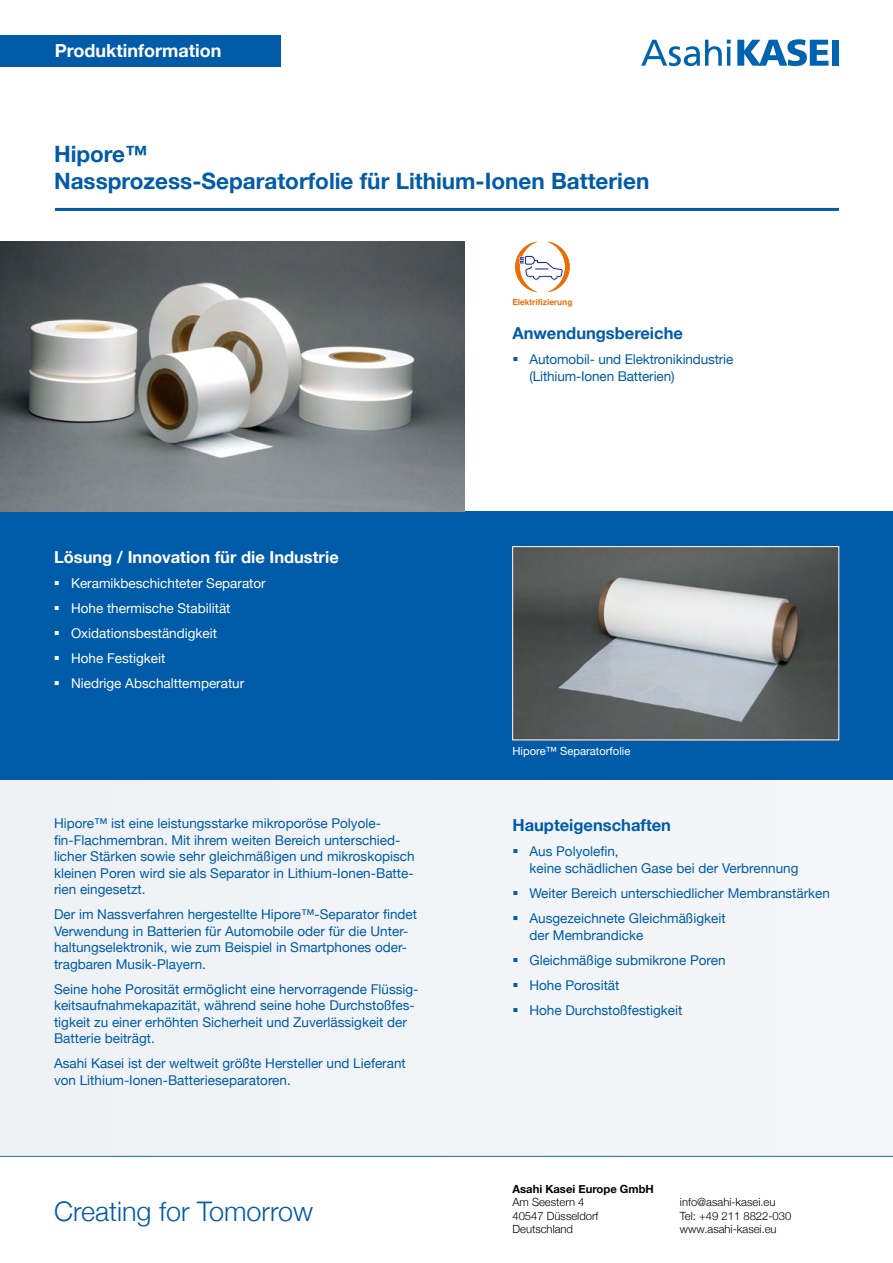
<style>
.page{position:relative;width:893px;height:1263px;background:#fff}
.page>*{position:absolute;margin:0;border:0;box-sizing:border-box;transform-origin:0 0}
.t1{font:300 27px "Helvetica Neue";color:#005ba8}
.t2{font:700 22.5px/27px "Helvetica Neue";color:#005ba8}
.t3{font:700 18px "Helvetica Neue";color:#fff}
.t4{font:700 16.5px "Helvetica Neue";color:#005ba8}
.t5{font:700 16.5px "Helvetica Neue";color:#fff}
.t6{font:13.5px/16.5px "Helvetica Neue";color:#005ba8}
.t7{font:13.5px/25px "Helvetica Neue";color:#fff}
.t8{font:300 11.25px/13.5px "Helvetica Neue";color:#000}
.t9{font:11.25px "Helvetica Neue";color:#fff}
.t10{font:700 11.25px "Helvetica Neue";color:#000}
.t11{font:700 8.25px "Helvetica";color:#f16c00}
</style>
<div class="page">
<div style="left:832px;top:40px;width:7px;height:26px;background:#0063af"></div>
<svg style="left:737px;top:39px;width:91px;height:27px"></svg>
<svg style="left:641px;top:40px;width:90px;height:26px"></svg>
<hr style="left:727px;top:47px;width:3px;height:19px;background:#0063af">
<div style="left:0;top:35px;width:281px;height:31px;background:#005ba8"></div>
<hr style="left:55px;top:208px;width:784px;height:3px;background:#005ba8">
<hr style="left:0;top:1156px;width:893px;height:1px;background:#005ba8">
<div style="left:0;top:780px;width:893px;height:376px;background:#f2f4f6"></div>
<div style="left:0;top:511px;width:893px;height:269px;background:#005ba8"></div>
<img style="left:0;top:242px;width:465px;height:269px">
<svg style="left:515px;top:242px;width:55px;height:50px"></svg>
<img style="left:514px;top:548px;width:323px;height:190px">
<div style="left:512px;top:546px;width:327px;height:194px;border:1px solid #fff"></div>
<h3 class="t3" style="left:55px;top:36px;width:168px">Produktinformation</h3>
<h2 class="t2" style="left:54px;top:141px;width:597px">Hipore™<br>Nassprozess-Separatorfolie für Lithium-Ionen Batterien</h2>
<p class="t11" style="left:512px;top:295px;width:62px">Elektrifizierung</p>
<p class="t5" style="left:54px;top:544px;width:286px">Lösung / Innovation für die Industrie</p>
<p class="t7" style="left:71px;top:571px;width:196px">Keramikbeschichteter Separator<br>Hohe thermische Stabilität<br>Oxidationsbeständigkeit<br>Hohe Festigkeit<br>Niedrige Abschalttemperatur</p>
<p class="t6" style="left:54px;top:816px;width:362px">Hipore™ ist eine leistungsstarke mikroporöse Polyole&shy;fin-Flachmembran. Mit ihrem weiten Bereich unterschied&shy;licher Stärken sowie sehr gleichmäßigen und mikroskopisch kleinen Poren wird sie als Separator in Lithium-Ionen-Batte&shy;rien eingesetzt.</p>
<p class="t6" style="left:54px;top:907px;width:365px">Der im Nassverfahren hergestellte Hipore™-Separator findet Verwendung in Batterien für Automobile oder für die Unter&shy;haltungselektronik, wie zum Beispiel in Smartphones oder&shy;tragbaren Musik-Playern.</p>
<p class="t6" style="left:54px;top:981px;width:366px">Seine hohe Porosität ermöglicht eine hervorragende Flüssig&shy;keitsaufnahmekapazität, während seine hohe Durchstoßfes&shy;tigkeit zu einer erhöhten Sicherheit und Zuverlässigkeit der Batterie beiträgt.</p>
<p class="t6" style="left:54px;top:1056px;width:353px">Asahi Kasei ist der weltweit größte Hersteller und Lieferant von Lithium-Ionen-Batterieseparatoren.</p>
<h1 class="t1" style="left:54px;top:1189px;width:261px">Creating for Tomorrow</h1>
<p class="t4" style="left:512px;top:320px;width:172px">Anwendungsbereiche</p>
<p class="t6" style="left:529px;top:352px;width:205px">Automobil- und Elektronikindustrie (Lithium-Ionen Batterien)</p>
<p class="t9" style="left:512px;top:743px;width:120px">Hipore™ Separatorfolie</p>
<p class="t4" style="left:512px;top:813px;width:160px">Haupteigenschaften</p>
<p class="t6" style="left:529px;top:844px;width:271px">Aus Polyolefin,<br>keine schädlichen Gase bei der Verbrennung</p>
<p class="t6" style="left:529px;top:881px;width:302px;line-height:25px">Weiter Bereich unterschiedlicher Membranstärken<br>Ausgezeichnete Gleichmäßigkeit</p>
<p class="t6" style="left:529px;top:923px;width:198px;line-height:25px">der Membrandicke<br>Gleichmäßige submikrone Poren<br>Hohe Porosität<br>Hohe Durchstoßfestigkeit</p>
<p class="t10" style="left:512px;top:1180px;width:143px">Asahi Kasei Europe GmbH</p>
<p class="t8" style="left:512px;top:1195px;width:88px">Am Seestern 4<br>40547 Düsseldorf<br>Deutschland</p>
<p class="t8" style="left:680px;top:1195px;width:113px">info@asahi-kasei.eu<br>Tel: +49 211 8822-030 www.asahi-kasei.eu</p>
</div>
